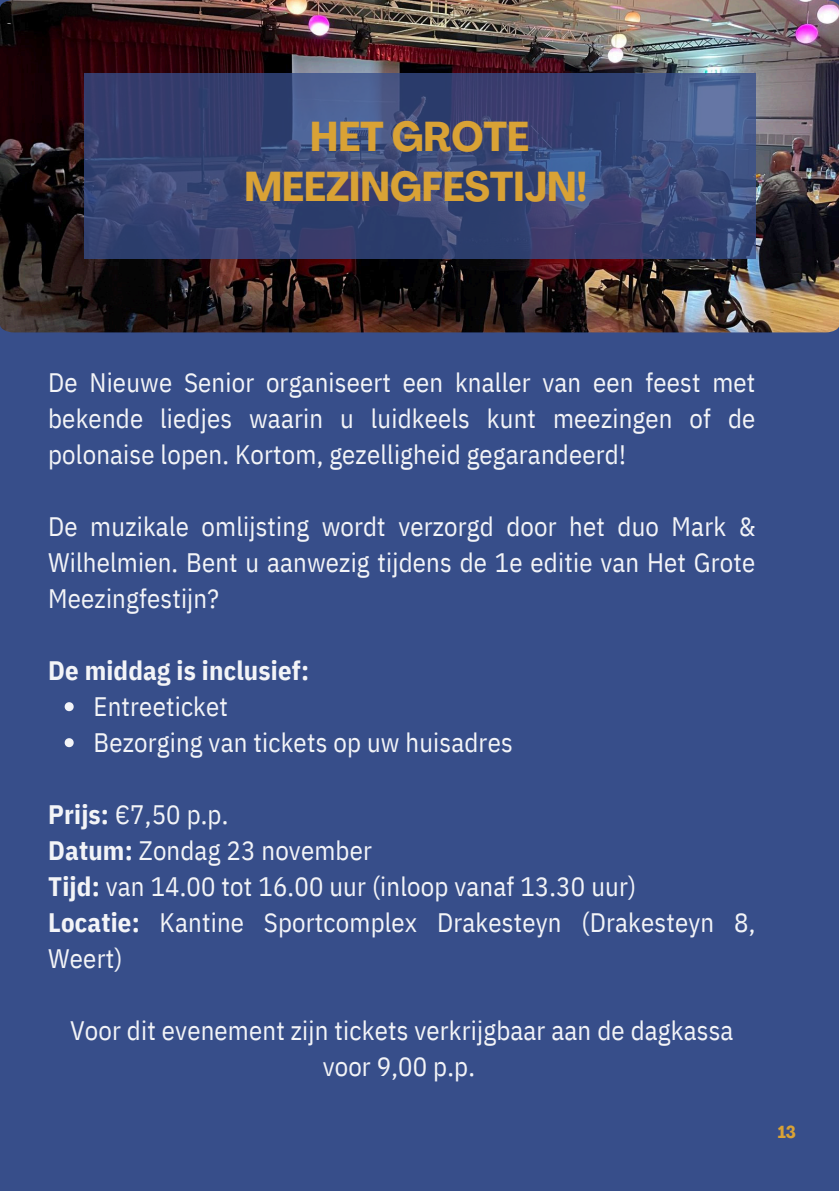
<style>
.page{position:relative;width:839px;height:1191px;background:#fff}
.page>*{position:absolute;margin:0;border:0;box-sizing:border-box;transform-origin:0 0}
.t1{font:700 condensed 41.2px/49.6px "Agrandir";color:#d9a235;text-align:center}
.t2{font:26.6px/36px "IBM Plex Sans Cond";letter-spacing:.005em;color:#f3f4f7;text-align:justify}
.t3{font:700 26.6px "IBM Plex Sans Cond";letter-spacing:.005em;color:#f3f4f7}
.t4{font:700 condensed 17.2px "Agrandir";color:#d9a235}
.s1{font-weight:700}
</style>
<div class="page">
<div style="left:0;top:0;width:838px;height:1191px;background:#374e8a"></div>
<img style="left:0;top:0;width:838px;height:332px">
<svg style="left:84px;top:73px;width:671px;height:186px;background:#3a4777"></svg>
<svg style="left:65px;top:702px;width:9px;height:9px"></svg>
<svg style="left:65px;top:738px;width:9px;height:9px"></svg>
<h1 class="t1" style="left:244px;top:116px;width:344px">HET GROTE<br>MEEZINGFESTIJN!</h1>
<p class="t2" style="left:48px;top:364px;width:708px">De Nieuwe Senior organiseert een knaller van een feest met bekende liedjes waarin u luidkeels kunt meezingen of de polonaise lopen. Kortom, gezelligheid gegarandeerd!</p>
<p class="t2" style="left:48px;top:508px;width:708px">De muzikale omlijsting wordt verzorgd door het duo Mark &amp; Wilhelmien. Bent u aanwezig tijdens de 1e editie van Het Grote Meezingfestijn?</p>
<p class="t3" style="left:48px;top:652px;width:262px">De middag is inclusief:</p>
<p class="t2" style="left:93px;top:688px;width:421px">Entreeticket<br>Bezorging van tickets op uw huisadres</p>
<p class="t2" style="left:48px;top:796px;width:708px;text-align:left"><span class="s1">Prijs:</span> €7,50 p.p.<br><span class="s1">Datum:</span> Zondag 23 november<br><span class="s1">Tijd:</span> van 14.00 tot 16.00 uur (inloop vanaf 13.30 uur)<br><span class="s1">Locatie:</span> Kantine Sportcomplex Drakesteyn (Drakesteyn 8,<br>Weert)</p>
<p class="t2" style="left:70px;top:1012px;width:665px;text-align:center">Voor dit evenement zijn tickets verkrijgbaar aan de dagkassa voor 9,00 p.p.</p>
<p class="t4" style="left:777px;top:1125px;width:20px">13</p>
</div>
